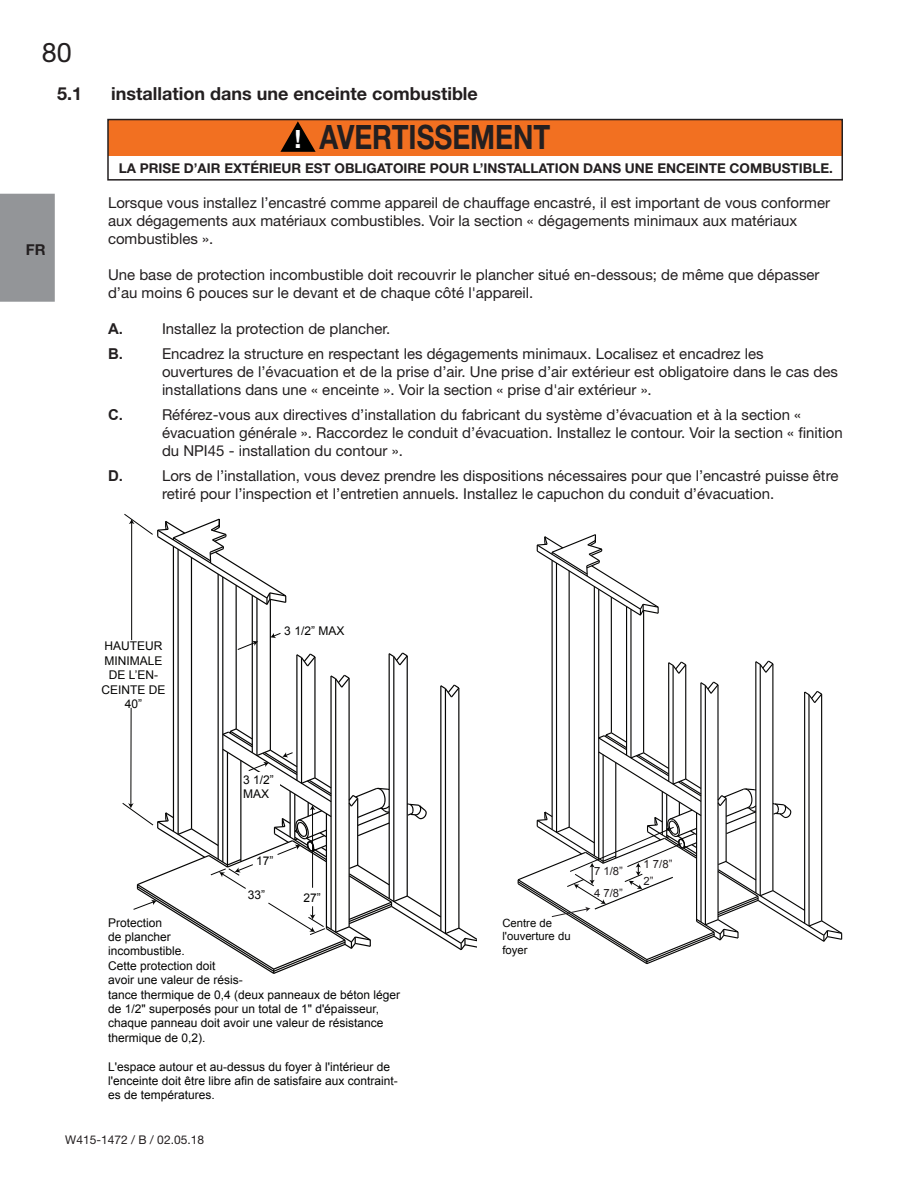
<style>
.page{position:relative;width:918px;height:1188px;background:#fff}
.page>*{position:absolute;margin:0;border:0;box-sizing:border-box;transform-origin:0 0}
.t1{font:700 33.6px "Helvetica Neue";color:#231f20;scale:.82 1}
.t2{font:27px "Helvetica Neue";color:#231f20}
.t3{font:700 18px "Helvetica Neue";color:#231f20}
.t4{font:15px/18px "Helvetica Neue";color:#231f20}
.t5{font:700 15px "Arial";color:#231f20}
.t6{font:700 15px "Helvetica Neue";color:#231f20}
.t7{font:700 13.5px "Helvetica Neue";color:#231f20}
.t8{font:12px/14.4px "Arial";color:#050504}
.t9{font:12px "Helvetica Neue";color:#231f20}
.t10{font:11.4px/13.6px "Arial";color:#050504}
.t11{font:11.4px "Arial";color:#231f20}
.s1{font-size:25.2px;color:#fff}
</style>
<div class="page">
<div style="left:0;top:194px;width:55px;height:108px;background:#939598"></div>
<div style="left:108px;top:120px;width:734px;height:36px;background:#f27021"></div>
<svg style="left:280px;top:122px;width:36px;height:30px"></svg>
<div style="left:107px;top:119px;width:736px;height:62px;border:2px solid #231f20"></div>
<hr style="left:552px;top:560px;width:1px;height:270px;background:#050504">
<hr style="left:556px;top:563px;width:1px;height:269px;background:#050504">
<hr style="left:569px;top:571px;width:1px;height:256px;background:#050504">
<hr style="left:594px;top:587px;width:1px;height:269px;background:#050504">
<hr style="left:598px;top:589px;width:1px;height:269px;background:#050504">
<hr style="left:611px;top:597px;width:1px;height:136px;background:#050504">
<hr style="left:626px;top:607px;width:1px;height:148px;background:#050504">
<hr style="left:630px;top:609px;width:2px;height:149px;background:#050504">
<hr style="left:643px;top:610px;width:1px;height:143px;background:#050504">
<hr style="left:668px;top:663px;width:1px;height:118px;background:#050504">
<hr style="left:673px;top:665px;width:1px;height:119px;background:#050504">
<hr style="left:685px;top:665px;width:1px;height:114px;background:#050504">
<hr style="left:700px;top:683px;width:2px;height:239px;background:#050504">
<hr style="left:705px;top:685px;width:1px;height:240px;background:#050504">
<hr style="left:717px;top:685px;width:2px;height:235px;background:#050504">
<hr style="left:755px;top:662px;width:1px;height:231px;background:#050504">
<hr style="left:760px;top:664px;width:1px;height:232px;background:#050504">
<svg style="left:668px;top:661px;width:19px;height:14px"></svg>
<svg style="left:700px;top:681px;width:19px;height:14px"></svg>
<hr style="left:772px;top:664px;width:1px;height:227px;background:#050504">
<hr style="left:804px;top:692px;width:1px;height:231px;background:#050504">
<hr style="left:808px;top:695px;width:2px;height:231px;background:#050504">
<svg style="left:755px;top:660px;width:19px;height:14px"></svg>
<svg style="left:804px;top:691px;width:19px;height:13px"></svg>
<hr style="left:821px;top:694px;width:1px;height:227px;background:#050504">
<svg style="left:536px;top:534px;width:123px;height:83px"></svg>
<svg style="left:517px;top:731px;width:326px;height:233px"></svg>
<hr style="left:173px;top:546px;width:1px;height:285px;background:#050504">
<hr style="left:177px;top:549px;width:2px;height:285px;background:#050504">
<hr style="left:191px;top:557px;width:1px;height:272px;background:#050504">
<hr style="left:218px;top:574px;width:1px;height:285px;background:#050504">
<hr style="left:222px;top:577px;width:1px;height:285px;background:#050504">
<hr style="left:236px;top:585px;width:1px;height:144px;background:#050504">
<hr style="left:252px;top:595px;width:1px;height:158px;background:#050504">
<hr style="left:256px;top:598px;width:2px;height:158px;background:#050504">
<hr style="left:270px;top:599px;width:1px;height:151px;background:#050504">
<hr style="left:296px;top:655px;width:2px;height:125px;background:#050504">
<hr style="left:301px;top:658px;width:1px;height:125px;background:#050504">
<hr style="left:314px;top:657px;width:2px;height:121px;background:#050504">
<hr style="left:330px;top:676px;width:2px;height:253px;background:#050504">
<hr style="left:335px;top:679px;width:1px;height:253px;background:#050504">
<hr style="left:348px;top:678px;width:2px;height:249px;background:#050504">
<hr style="left:389px;top:654px;width:1px;height:245px;background:#050504">
<hr style="left:393px;top:657px;width:1px;height:244px;background:#050504">
<svg style="left:296px;top:653px;width:20px;height:15px"></svg>
<svg style="left:330px;top:674px;width:20px;height:15px"></svg>
<hr style="left:407px;top:656px;width:1px;height:240px;background:#050504">
<hr style="left:440px;top:686px;width:1px;height:245px;background:#050504">
<hr style="left:445px;top:689px;width:1px;height:245px;background:#050504">
<svg style="left:388px;top:652px;width:20px;height:15px"></svg>
<svg style="left:440px;top:684px;width:19px;height:15px"></svg>
<hr style="left:458px;top:688px;width:2px;height:240px;background:#050504">
<hr style="left:131px;top:708px;width:1px;height:97px;background:#050504">
<hr style="left:131px;top:523px;width:1px;height:117px;background:#050504">
<svg style="left:124px;top:513px;width:163px;height:93px"></svg>
<svg style="left:270px;top:633px;width:11px;height:5px"></svg>
<svg style="left:237px;top:641px;width:21px;height:9px"></svg>
<svg style="left:122px;top:727px;width:354px;height:247px"></svg>
<h2 class="t2" style="left:42px;top:33px;width:32px">80</h2>
<p class="t3" style="left:57px;top:80px;width:27px">5.1</p>
<p class="t3" style="left:111px;top:80px;width:368px">installation dans une enceinte combustible</p>
<p class="t6" style="left:26px;top:238px;width:21px">FR</p>
<p class="t1" style="left:294px;top:111px;width:314px"><span class="s1">!</span> AVERTISSEMENT</p>
<p class="t7" style="left:119px;top:157px;width:716px">LA PRISE D’AIR EXTÉRIEUR EST OBLIGATOIRE POUR L’INSTALLATION DANS UNE ENCEINTE COMBUSTIBLE.</p>
<p class="t4" style="left:108px;top:195px;width:724px">Lorsque vous installez l’encastré comme appareil de chauffage encastré, il est important de vous conformer aux dégagements aux matériaux combustibles. Voir la section « dégagements minimaux aux matériaux</p>
<p class="t4" style="left:108px;top:231px;width:107px">combustibles ».</p>
<p class="t4" style="left:108px;top:267px;width:713px">Une base de protection incombustible doit recouvrir le plancher situé en-dessous; de même que dépasser d’au moins 6 pouces sur le devant et de chaque côté l'appareil.</p>
<p class="t5" style="left:108px;top:319px;width:16px">A.</p>
<p class="t4" style="left:162px;top:321px;width:230px">Installez la protection de plancher.</p>
<p class="t5" style="left:108px;top:344px;width:16px">B.</p>
<p class="t4" style="left:162px;top:346px;width:677px">Encadrez la structure en respectant les dégagements minimaux. Localisez et encadrez les ouvertures de l’évacuation et de la prise d’air. Une prise d’air extérieur est obligatoire dans le cas des installations dans une « enceinte ». Voir la section « prise d'air extérieur ».</p>
<p class="t5" style="left:108px;top:405px;width:16px">C.</p>
<p class="t4" style="left:162px;top:406px;width:682px">Référez-vous aux directives d’installation du fabricant du système d’évacuation et à la section « évacuation générale ». Raccordez le conduit d’évacuation. Installez le contour. Voir la section « finition du NPI45 - installation du contour ».</p>
<p class="t5" style="left:108px;top:465px;width:16px">D.</p>
<p class="t4" style="left:162px;top:467px;width:678px">Lors de l’installation, vous devez prendre les dispositions nécessaires pour que l’encastré puisse être retiré pour l’inspection et l’entretien annuels. Installez le capuchon du conduit d’évacuation.</p>
<p class="t1" style="left:565px;top:202px;width:309px"><span class="s1">!</span> AVERTISSEMENT</p>
<p class="t8" style="left:101px;top:639px;width:66px;text-align:center">HAUTEUR<br>MINIMALE<br>DE L’EN-<br>CEINTE DE<br>40”</p>
<p class="t8" style="left:284px;top:624px;width:62px">3 1/2” MAX</p>
<p class="t8" style="left:243px;top:772px;width:32px">3 1/2”<br>MAX</p>
<p class="t8" style="left:256px;top:854px;width:19px">17”</p>
<p class="t8" style="left:248px;top:888px;width:19px">33”</p>
<p class="t8" style="left:303px;top:890px;width:19px">27”</p>
<p class="t8" style="left:108px;top:915px;width:294px">Protection<br>de plancher<br>incombustible.<br>Cette protection doit<br>avoir une valeur de résis-<br>tance thermique de 0,4 (deux panneaux de béton léger de 1/2" superposés pour un total de 1" d'épaisseur, chaque panneau doit avoir une valeur de résistance thermique de 0,2).</p>
<p class="t8" style="left:108px;top:1059px;width:291px">L'espace autour et au-dessus du foyer à l'intérieur de l'enceinte doit être libre afin de satisfaire aux contraint&shy;es de températures.</p>
<p class="t10" style="left:115px;top:963px;width:62px;text-align:center">HAUTEUR<br>MINIMALE<br>DE L’EN-<br>CEINTE DE<br>40”</p>
<p class="t9" style="left:65px;top:1132px;width:140px">W415-1472 / B / 02.05.18</p>
<p class="t10" style="left:502px;top:916px;width:70px">Centre de l'ouverture du foyer</p>
<p class="t11" style="left:594px;top:864px;width:30px">7 1/8”</p>
<p class="t11" style="left:594px;top:885px;width:30px">4 7/8”</p>
<p class="t11" style="left:643px;top:857px;width:30px">1 7/8”</p>
<p class="t11" style="left:643px;top:874px;width:12px">2”</p>
</div>
